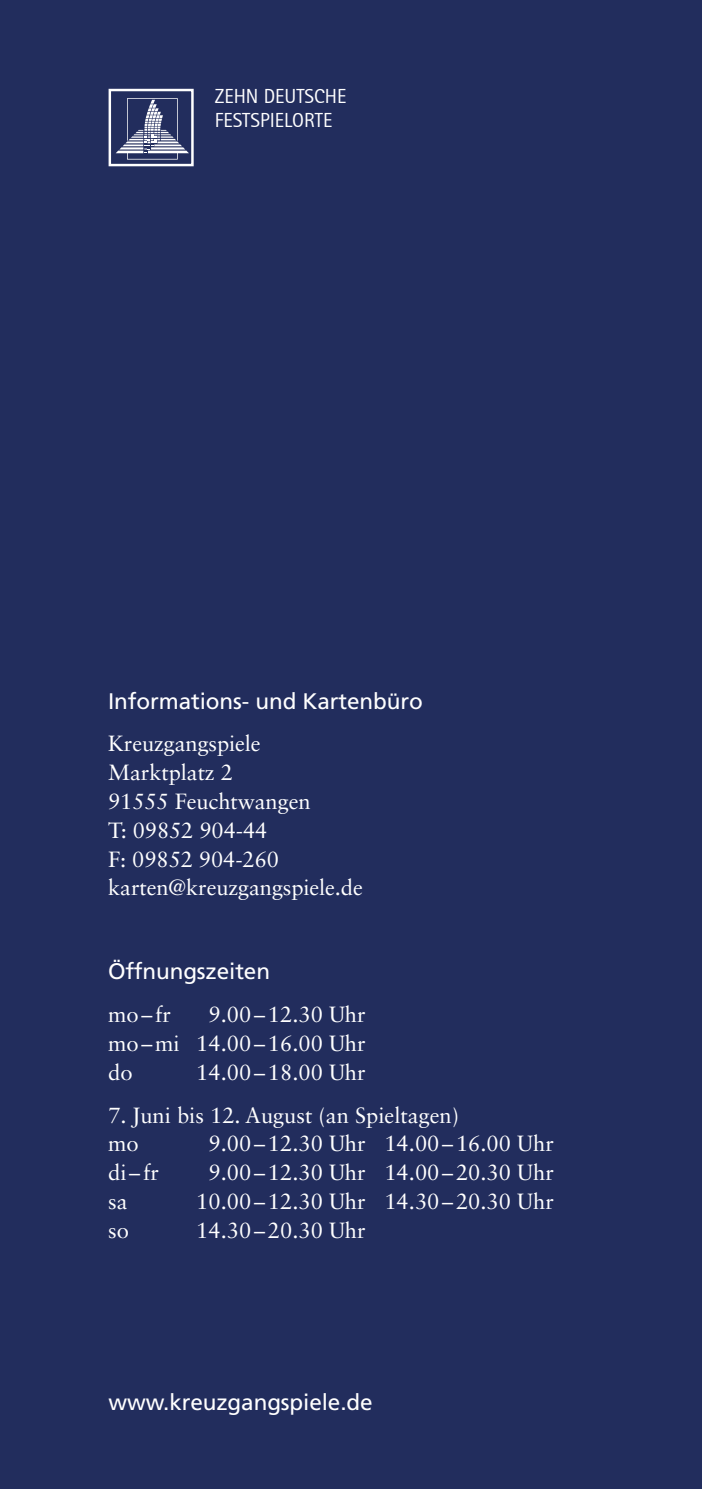
<style>
.page{position:relative;width:702px;height:1489px;background:#fff}
.page>*{position:absolute;margin:0;border:0;box-sizing:border-box;transform-origin:0 0}
.t1{font:22.5px "Frutiger";letter-spacing:-.005em;color:#fff}
.t2{font:22px/28.8px "Sabon LT Std";color:#fff}
.t3{font:20px/24px "Rotis Sans Serif";color:#fff}
</style>
<div class="page">
<div style="left:0;top:0;width:702px;height:1488px;background:#222d5d"></div>
<div style="left:109px;top:89px;width:85px;height:77px;border:2px solid #fff"></div>
<svg style="left:116px;top:98px;width:73px;height:61px"></svg>
<p class="t3" style="left:215px;top:84px;width:133px">ZEHN DEUTSCHE<br>FESTSPIELORTE</p>
<p class="t1" style="left:108px;top:687px;width:316px">Informations- und Kartenbüro</p>
<p class="t2" style="left:108px;top:729px;width:256px">Kreuzgangspiele<br>Marktplatz 2<br>91555 Feuchtwangen<br>T: 09852 904-44<br>F: 09852 904-260 karten@kreuzgangspiele.de</p>
<p class="t1" style="left:108px;top:958px;width:163px">Öffnungszeiten</p>
<p class="t2" style="left:108px;top:999px;width:64px">mo–fr</p>
<p class="t2" style="left:108px;top:999px;width:259px;text-align:justify;text-indent:100px">9.00–12.30 Uhr mo–mi 14.00–16.00 Uhr do</p>
<p class="t2" style="left:196px;top:1057px;width:171px">14.00–18.00 Uhr</p>
<p class="t2" style="left:108px;top:1100px;width:352px">7. Juni bis 12. August (an Spieltagen) mo</p>
<p class="t2" style="left:208px;top:1128px;width:347px">9.00–12.30 Uhr 14.00–16.00 Uhr</p>
<p class="t2" style="left:108px;top:1157px;width:52px">di–fr</p>
<p class="t2" style="left:208px;top:1157px;width:347px">9.00–12.30 Uhr 14.00–20.30 Uhr</p>
<p class="t2" style="left:108px;top:1186px;width:21px">sa</p>
<p class="t2" style="left:196px;top:1186px;width:359px">10.00–12.30 Uhr 14.30–20.30 Uhr</p>
<p class="t2" style="left:108px;top:1215px;width:22px">so</p>
<p class="t2" style="left:196px;top:1215px;width:171px">14.30–20.30 Uhr</p>
<p class="t1" style="left:109px;top:1388px;width:265px">www.kreuzgangspiele.de</p>
</div>
